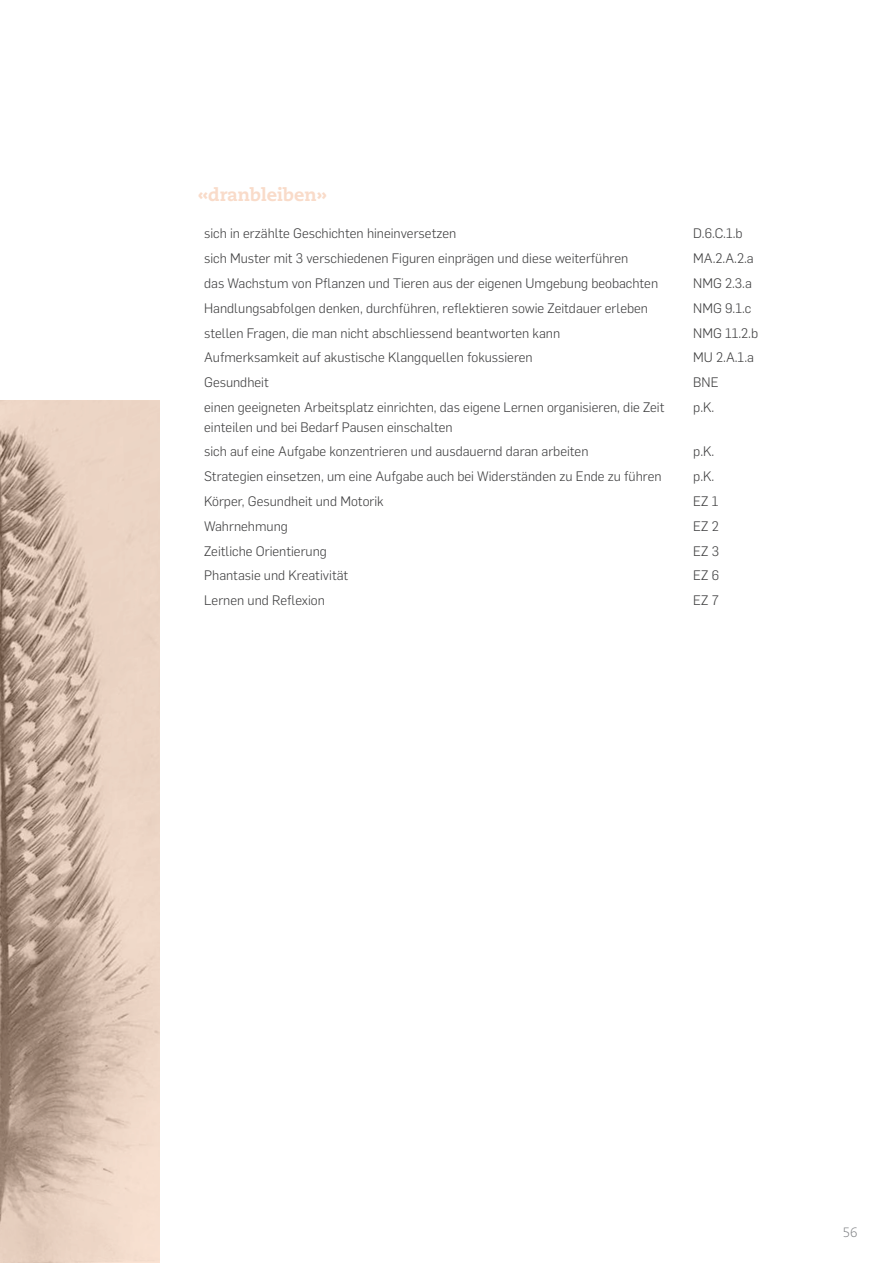
<style>
.page{position:relative;width:893px;height:1263px;background:#fff}
.page>*{position:absolute;margin:0;border:0;box-sizing:border-box;transform-origin:0 0}
.t1{font:800 18px "Caecilia";color:#f9dbc9}
.t2{font:300 13.5px/19.5px "Flama";color:#3e3e3f}
.t3{font:300 13.5px "Caecilia";color:#808285}
</style>
<div class="page">
<svg style="left:0;top:401px;width:159px;height:862px;background:#d2baaa"></svg>
<h1 class="t1" style="left:198px;top:183px;width:130px">«dranbleiben»</h1>
<p class="t2" style="left:204px;top:223px;width:254px">sich in erzählte Geschichten hineinversetzen</p>
<p class="t2" style="left:693px;top:223px;width:51px">D.6.C.1.b</p>
<p class="t2" style="left:204px;top:248px;width:426px">sich Muster mit 3 verschiedenen Figuren einprägen und diese weiterführen</p>
<p class="t2" style="left:693px;top:248px;width:62px">MA.2.A.2.a</p>
<p class="t2" style="left:204px;top:273px;width:455px">das Wachstum von Pflanzen und Tieren aus der eigenen Umgebung beobachten</p>
<p class="t2" style="left:693px;top:273px;width:60px">NMG 2.3.a</p>
<p class="t2" style="left:204px;top:297px;width:445px">Handlungsabfolgen denken, durchführen, reflektieren sowie Zeitdauer erleben</p>
<p class="t2" style="left:693px;top:297px;width:60px">NMG 9.1.c</p>
<p class="t2" style="left:204px;top:322px;width:357px">stellen Fragen, die man nicht abschliessend beantworten kann</p>
<p class="t2" style="left:693px;top:322px;width:66px">NMG 11.2.b</p>
<p class="t2" style="left:204px;top:347px;width:330px">Aufmerksamkeit auf akustische Klangquellen fokussieren</p>
<p class="t2" style="left:693px;top:347px;width:62px">MU 2.A.1.a</p>
<p class="t2" style="left:204px;top:372px;width:66px">Gesundheit</p>
<p class="t2" style="left:693px;top:372px;width:27px">BNE</p>
<p class="t2" style="left:204px;top:397px;width:462px">einen geeigneten Arbeitsplatz einrichten, das eigene Lernen organisieren, die Zeit einteilen und bei Bedarf Pausen einschalten</p>
<p class="t2" style="left:693px;top:397px;width:23px">p.K.</p>
<p class="t2" style="left:204px;top:441px;width:386px">sich auf eine Aufgabe konzentrieren und ausdauernd daran arbeiten</p>
<p class="t2" style="left:693px;top:441px;width:23px">p.K.</p>
<p class="t2" style="left:204px;top:466px;width:459px">Strategien einsetzen, um eine Aufgabe auch bei Widerständen zu Ende zu führen</p>
<p class="t2" style="left:693px;top:466px;width:23px">p.K.</p>
<p class="t2" style="left:204px;top:491px;width:181px">Körper, Gesundheit und Motorik</p>
<p class="t2" style="left:693px;top:491px;width:27px">EZ 1</p>
<p class="t2" style="left:204px;top:515px;width:85px">Wahrnehmung</p>
<p class="t2" style="left:693px;top:515px;width:27px">EZ 2</p>
<p class="t2" style="left:204px;top:540px;width:124px">Zeitliche Orientierung</p>
<p class="t2" style="left:693px;top:540px;width:27px">EZ 3</p>
<p class="t2" style="left:204px;top:565px;width:146px">Phantasie und Kreativität</p>
<p class="t2" style="left:693px;top:565px;width:27px">EZ 6</p>
<p class="t2" style="left:204px;top:590px;width:122px">Lernen und Reflexion</p>
<p class="t2" style="left:693px;top:590px;width:27px">EZ 7</p>
<p class="t3" style="left:843px;top:1224px;width:17px">56</p>
</div>
